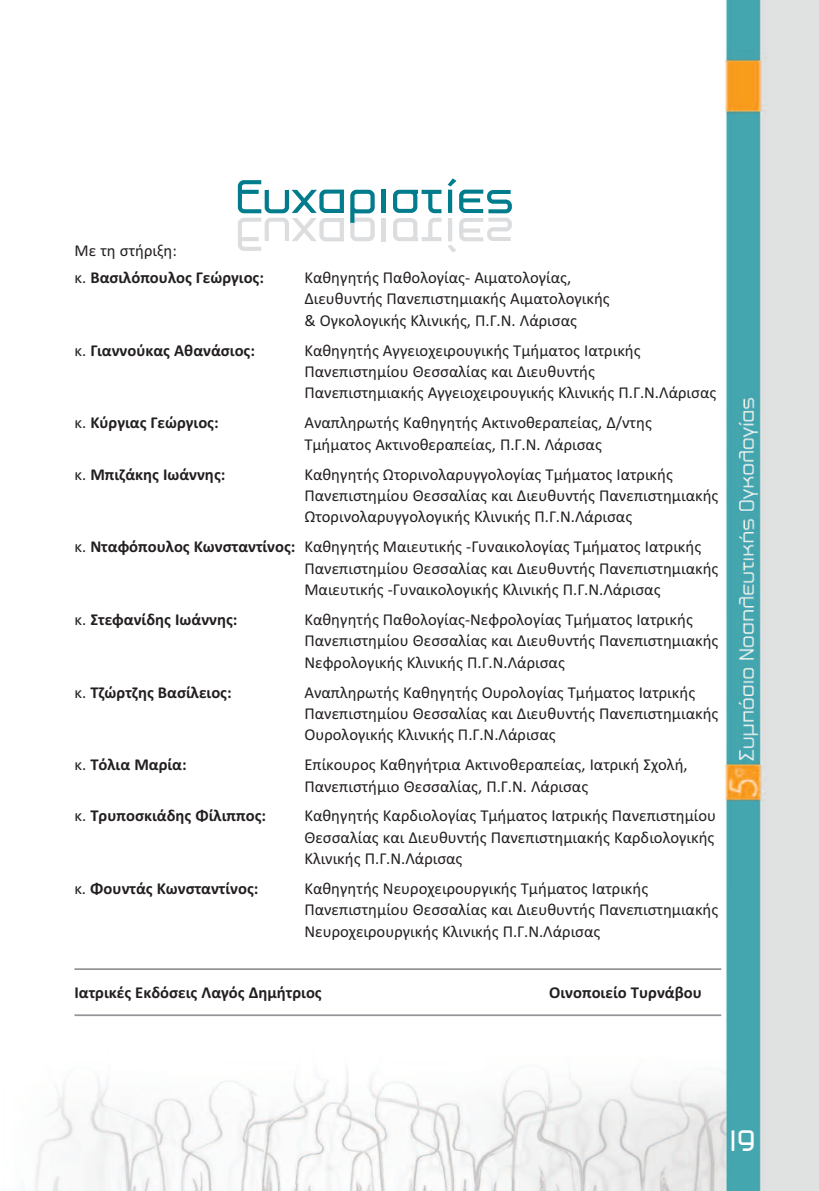
<style>
.page{position:relative;width:819px;height:1191px;background:#fff}
.page>*{position:absolute;margin:0;border:0;box-sizing:border-box;transform-origin:0 0}
.t1{font:50.75px "PF Haus Square";color:#007c8c}
.t2{font:31.5px "PF Haus Square";color:#fff}
.t3{font:16.62px/21.3px "Calibri";color:#231f20}
.t4{font:700 16.62px/26.8px "Calibri";color:#231f20}
.s1{font-weight:400}
.s2{font-weight:700}
</style>
<div class="page">
<img style="left:35px;top:0;width:784px;height:1191px">
<hr style="left:74px;top:968px;width:647px;height:2px;background:#939598">
<hr style="left:74px;top:1014px;width:647px;height:2px;background:#939598">
<h1 class="t1" style="left:235px;top:170px;width:281px">Ευχαριστίες</h1>
<p class="t4" style="left:74px;top:237px;width:191px"><span class="s1">Με τη στήριξη:<br>κ.</span> Βασιλόπουλος Γεώργιος:</p>
<p class="t3" style="left:304px;top:266px;width:307px">Καθηγητής Παθολογίας- Αιματολογίας,<br>Διευθυντής Πανεπιστημιακής Αιματολογικής &amp; Ογκολογικής Κλινικής, Π.Γ.Ν. Λάρισας</p>
<p class="t4" style="left:74px;top:336px;width:182px"><span class="s1">κ.</span> Γιαννούκας Αθανάσιος:</p>
<p class="t3" style="left:304px;top:339px;width:413px">Καθηγητής Αγγειοχειρουγικής Τμήματος Ιατρικής<br>Πανεπιστημίου Θεσσαλίας και Διευθυντής<br>Πανεπιστημιακής Αγγειοχειρουγικής Κλινικής Π.Γ.Ν.Λάρισας</p>
<p class="t4" style="left:74px;top:409px;width:146px"><span class="s1">κ.</span> Κύργιας Γεώργιος:</p>
<p class="t3" style="left:304px;top:412px;width:349px">Αναπληρωτής Καθηγητής Ακτινοθεραπείας, Δ/ντης<br>Τμήματος Ακτινοθεραπείας, Π.Γ.Ν. Λάρισας</p>
<p class="t4" style="left:74px;top:460px;width:152px"><span class="s1">κ.</span> Μπιζάκης Ιωάννης:</p>
<p class="t3" style="left:304px;top:463px;width:415px">Καθηγητής Ωτορινολαρυγγολογίας Τμήματος Ιατρικής<br>Πανεπιστημίου Θεσσαλίας και Διευθυντής Πανεπιστημιακής<br>Ωτορινολαρυγγολογικής Κλινικής Π.Γ.Ν.Λάρισας</p>
<p class="t3" style="left:304px;top:536px;width:415px;text-indent:-230px">κ. <span class="s2">Νταφόπουλος Κωνσταντίνος:</span> Καθηγητής Μαιευτικής -Γυναικολογίας Τμήματος Ιατρικής<br>Πανεπιστημίου Θεσσαλίας και Διευθυντής Πανεπιστημιακής<br>Μαιευτικής -Γυναικολογικής Κλινικής Π.Γ.Ν.Λάρισας</p>
<p class="t4" style="left:74px;top:606px;width:164px"><span class="s1">κ.</span> Στεφανίδης Ιωάννης:</p>
<p class="t3" style="left:304px;top:608px;width:415px">Καθηγητής Παθολογίας-Νεφρολογίας Τμήματος Ιατρικής<br>Πανεπιστημίου Θεσσαλίας και Διευθυντής Πανεπιστημιακής<br>Νεφρολογικής Κλινικής Π.Γ.Ν.Λάρισας</p>
<p class="t4" style="left:74px;top:678px;width:159px"><span class="s1">κ.</span> Τζώρτζης Βασίλειος:</p>
<p class="t3" style="left:304px;top:681px;width:415px">Αναπληρωτής Καθηγητής Ουρολογίας Τμήματος Ιατρικής<br>Πανεπιστημίου Θεσσαλίας και Διευθυντής Πανεπιστημιακής<br>Ουρολογικής Κλινικής Π.Γ.Ν.Λάρισας</p>
<p class="t4" style="left:74px;top:751px;width:114px"><span class="s1">κ.</span> Τόλια Μαρία:</p>
<p class="t3" style="left:304px;top:753px;width:385px">Επίκουρος Καθηγήτρια Ακτινοθεραπείας, Ιατρική Σχολή,<br>Πανεπιστήμιο Θεσσαλίας, Π.Γ.Ν. Λάρισας</p>
<p class="t4" style="left:74px;top:802px;width:193px"><span class="s1">κ.</span> Τρυποσκιάδης Φίλιππος:</p>
<p class="t3" style="left:304px;top:805px;width:413px;text-align:justify">Καθηγητής Καρδιολογίας Τμήματος Ιατρικής Πανεπιστημίου Θεσσαλίας και Διευθυντής Πανεπιστημιακής Καρδιολογικής Κλινικής Π.Γ.Ν.Λάρισας</p>
<p class="t4" style="left:74px;top:875px;width:185px"><span class="s1">κ.</span> Φουντάς Κωνσταντίνος:</p>
<p class="t3" style="left:304px;top:877px;width:415px">Καθηγητής Νευροχειρουργικής Τμήματος Ιατρικής<br>Πανεπιστημίου Θεσσαλίας και Διευθυντής Πανεπιστημιακής<br>Νευροχειρουργικής Κλινικής Π.Γ.Ν.Λάρισας</p>
<p class="t4" style="left:74px;top:978px;width:249px">Ιατρικές Εκδόσεις Λαγός Δημήτριος</p>
<p class="t4" style="left:549px;top:978px;width:154px">Οινοποιείο Τυρνάβου</p>
<h2 class="t2" style="left:729px;top:1123px;width:27px">19</h2>
</div>
